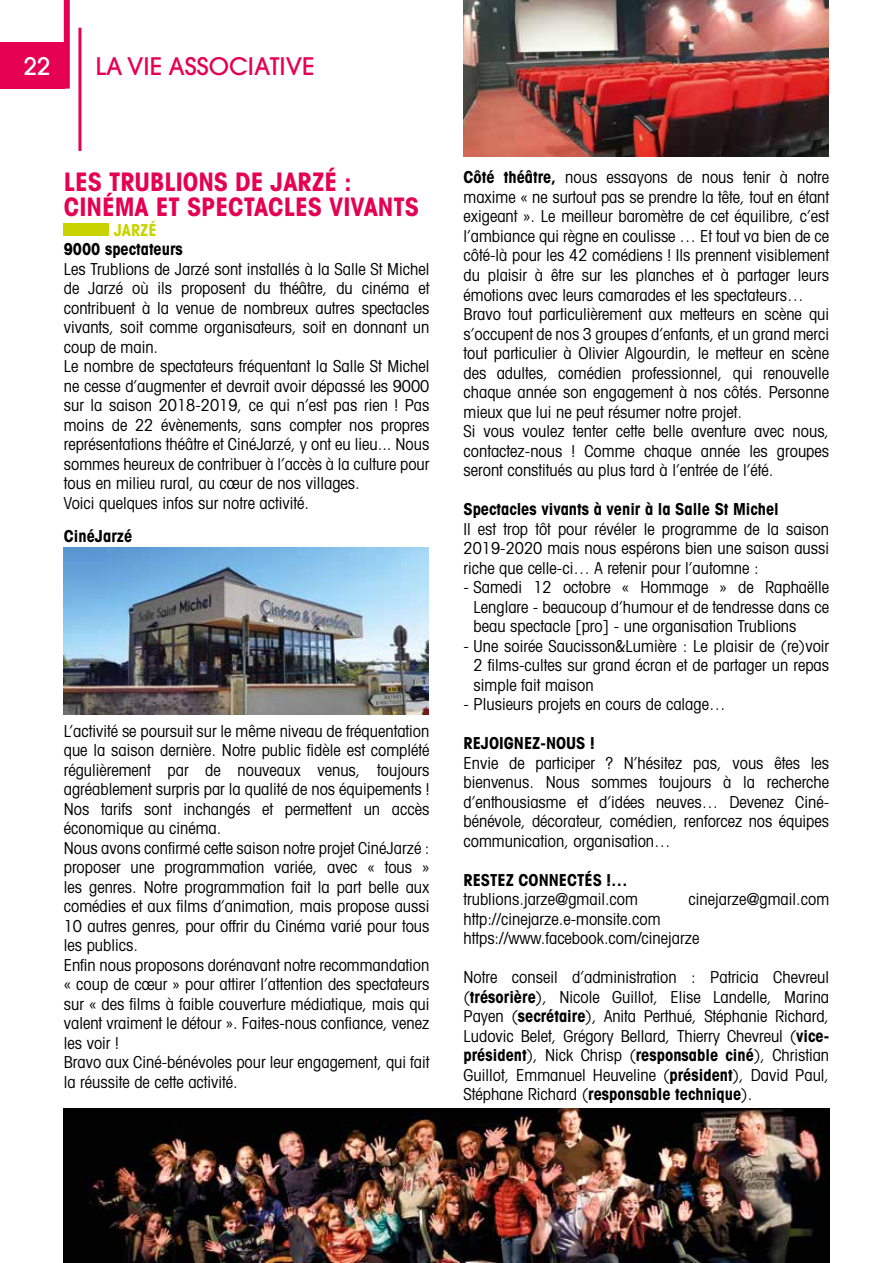
<style>
.page{position:relative;width:893px;height:1263px;background:#fff}
.page>*{position:absolute;margin:0;border:0;box-sizing:border-box;transform-origin:0 0}
.t1{font:700 condensed 25.5px/25.5px "Avant Garde";color:#e50051}
.t2{font:500 24px "Avant Garde";color:#e50051}
.t3{font:500 24px "Avant Garde";color:#fff}
.t4{font:condensed 16.5px/19.5px "Avant Garde";color:#000;text-align:justify}
.t5{font:700 condensed 16.5px "Avant Garde";color:#000}
.t6{font:700 condensed 16.5px "Avant Garde";color:#c8d300}
.s1{font-weight:700}
</style>
<div class="page">
<div style="left:64px;top:223px;width:45px;height:13px;background:#c8d300"></div>
<img style="left:64px;top:547px;width:365px;height:168px">
<img style="left:64px;top:1108px;width:765px;height:155px">
<img style="left:463px;top:0;width:365px;height:156px">
<div style="left:0;top:42px;width:65px;height:47px;background:#e50051"></div>
<div style="left:64px;top:0;width:6px;height:89px;background:#e50051"></div>
<hr style="left:78px;top:28px;width:3px;height:123px;background:#e50051">
<h2 class="t3" style="left:24px;top:51px;width:28px">22</h2>
<h2 class="t2" style="left:95px;top:51px;width:221px">LA VIE ASSOCIATIVE</h2>
<h1 class="t1" style="left:64px;top:168px;width:357px">LES TRUBLIONS DE JARZÉ :<br>CINÉMA ET SPECTACLES VIVANTS</h1>
<p class="t6" style="left:114px;top:219px;width:45px">JARZÉ</p>
<p class="t5" style="left:64px;top:239px;width:121px">9000 spectateurs</p>
<p class="t4" style="left:64px;top:259px;width:367px;text-align:left">Les Trublions de Jarzé sont installés à la Salle St Michel de Jarzé où ils proposent du théâtre, du cinéma et contribuent à la venue de nombreux autres spectacles vivants, soit comme organisateurs, soit en donnant un coup de main.<br>Le nombre de spectateurs fréquentant la Salle St Michel ne cesse d’augmenter et devrait avoir dépassé les 9000 sur la saison 2018-2019, ce qui n’est pas rien ! Pas moins de 22 évènements, sans compter nos propres représentations théâtre et CinéJarzé, y ont eu lieu... Nous sommes heureux de contribuer à l’accès à la culture pour tous en milieu rural, au cœur de nos villages.<br>Voici quelques infos sur notre activité.</p>
<p class="t5" style="left:64px;top:525px;width:70px">CinéJarzé</p>
<p class="t4" style="left:64px;top:721px;width:367px;text-align:left">L’activité se poursuit sur le même niveau de fréquentation que la saison dernière. Notre public fidèle est complété régulièrement par de nouveaux venus, toujours agréablement surpris par la qualité de nos équipements !<br>Nos tarifs sont inchangés et permettent un accès économique au cinéma.<br>Nous avons confirmé cette saison notre projet CinéJarzé : proposer une programmation variée, avec « tous » les genres. Notre programmation fait la part belle aux comédies et aux films d’animation, mais propose aussi 10 autres genres, pour offrir du Cinéma varié pour tous les publics.<br>Enfin nous proposons dorénavant notre recommandation « coup de cœur » pour attirer l’attention des spectateurs sur « des films à faible couverture médiatique, mais qui valent vraiment le détour ». Faites-nous confiance, venez les voir !<br>Bravo aux Ciné-bénévoles pour leur engagement, qui fait la réussite de cette activité.</p>
<p class="t4" style="left:463px;top:167px;width:367px;text-align:left"><span class="s1">Côté théâtre,</span> nous essayons de nous tenir à notre maxime « ne surtout pas se prendre la tête, tout en étant exigeant ». Le meilleur baromètre de cet équilibre, c’est l’ambiance qui règne en coulisse … Et tout va bien de ce côté-là pour les 42 comédiens ! Ils prennent visiblement du plaisir à être sur les planches et à partager leurs émotions avec leurs camarades et les spectateurs… Bravo tout particulièrement aux metteurs en scène qui s’occupent de nos 3 groupes d’enfants, et un grand merci tout particulier à Olivier Algourdin, le metteur en scène des adultes, comédien professionnel, qui renouvelle chaque année son engagement à nos côtés. Personne mieux que lui ne peut résumer notre projet.<br>Si vous voulez tenter cette belle aventure avec nous, contactez-nous ! Comme chaque année les groupes seront constitués au plus tard à l’entrée de l’été.</p>
<p class="t5" style="left:463px;top:498px;width:317px">Spectacles vivants à venir à la Salle St Michel</p>
<p class="t4" style="left:463px;top:518px;width:367px">Il est trop tôt pour révéler le programme de la saison 2019-2020 mais nous espérons bien une saison aussi riche que celle-ci… A retenir pour l’automne :</p>
<p class="t4" style="left:474px;top:577px;width:357px;text-indent:-10px">- Samedi 12 octobre « Hommage » de Raphaëlle Lenglare - beaucoup d’humour et de tendresse dans ce beau spectacle [pro] - une organisation Trublions</p>
<p class="t4" style="left:474px;top:635px;width:357px;text-indent:-10px">- Une soirée Saucisson&amp;Lumière : Le plaisir de (re)voir 2 films-cultes sur grand écran et de partager un repas simple fait maison</p>
<p class="t4" style="left:463px;top:694px;width:264px">- Plusieurs projets en cours de calage…</p>
<p class="t5" style="left:463px;top:733px;width:133px">REJOIGNEZ-NOUS !</p>
<p class="t4" style="left:463px;top:752px;width:367px">Envie de participer ? N’hésitez pas, vous êtes les bienvenus. Nous sommes toujours à la recherche d’enthousiasme et d’idées neuves… Devenez Ciné&shy;bénévole, décorateur, comédien, renforcez nos équipes communication, organisation…</p>
<p class="t5" style="left:463px;top:869px;width:166px">RESTEZ CONNECTÉS !…</p>
<p class="t4" style="left:463px;top:889px;width:176px">trublions.jarze@gmail.com</p>
<p class="t4" style="left:689px;top:889px;width:142px">cinejarze@gmail.com</p>
<p class="t4" style="left:463px;top:909px;width:237px">http://cinejarze.e-monsite.com https://www.facebook.com/cinejarze</p>
<p class="t4" style="left:463px;top:967px;width:367px">Notre conseil d’administration : Patricia Chevreul (<span class="s1">trésorière</span>), Nicole Guillot, Elise Landelle, Marina Payen (<span class="s1">secrétaire</span>), Anita Perthué, Stéphanie Richard, Ludovic Belet, Grégory Bellard, Thierry Chevreul (<span class="s1">vice&shy;président</span>), Nick Chrisp (<span class="s1">responsable ciné</span>), Christian Guillot, Emmanuel Heuveline (<span class="s1">président</span>), David Paul, Stéphane Richard (<span class="s1">responsable technique</span>).</p>
</div>
